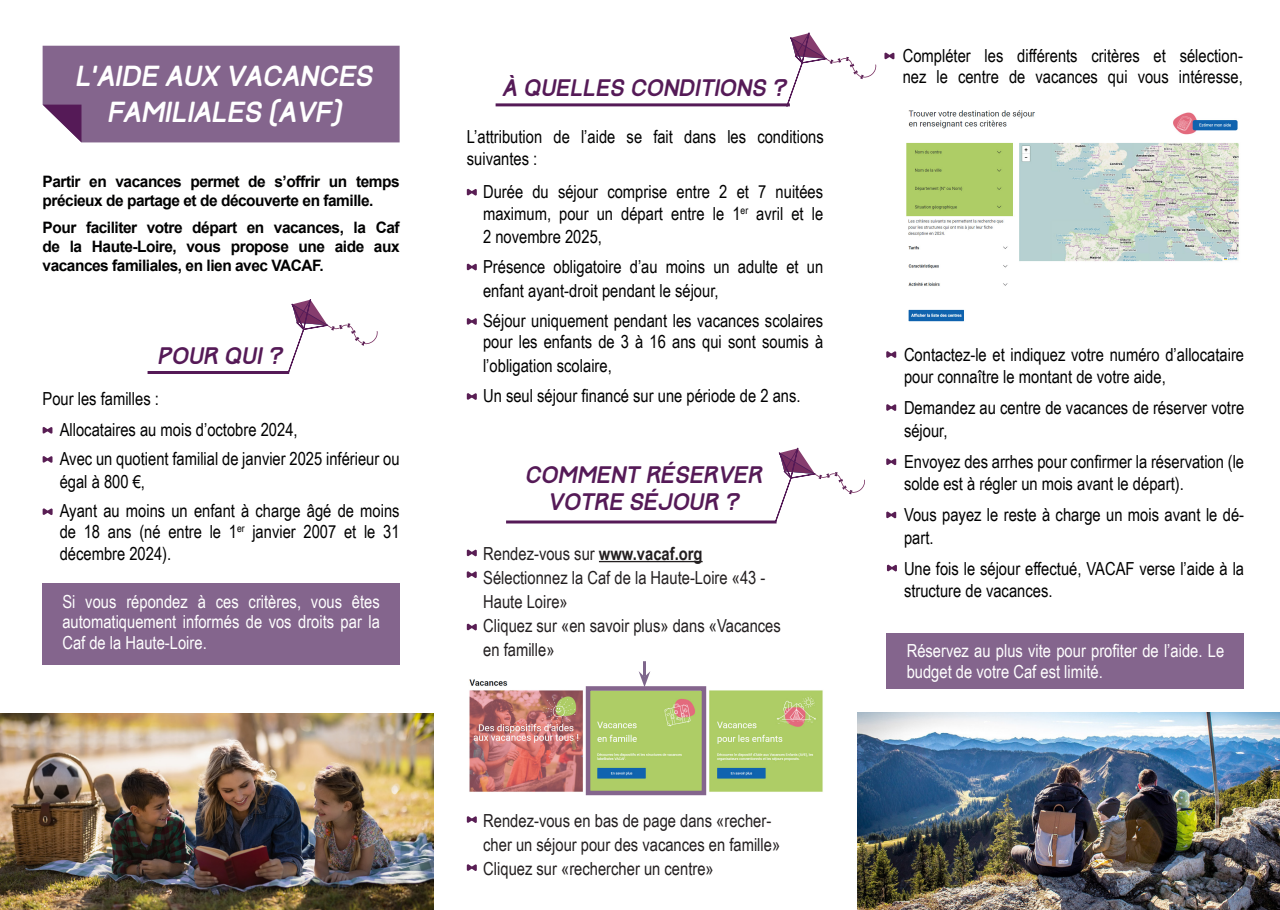
<style>
.page{position:relative;width:1280px;height:910px;background:#fff}
.page>*{position:absolute;margin:0;border:0;box-sizing:border-box;transform-origin:0 0}
.t1{font:italic 25.5px "Track";letter-spacing:.01em;color:#fff}
.t2{font:italic 21px "Track";letter-spacing:.01em;color:#551a57}
.t3{font:18px/22.5px "Arial Narrow";color:#000001}
.t4{font:18px/24px "Arial Narrow";color:#231f20}
.t5{font:18px/20.2px "Arial Narrow";color:#fff}
.t6{font:700 15.75px/18.9px "Arial";letter-spacing:-.03em;color:#000001}
.s1{font-weight:700}
</style>
<div class="page">
<div style="left:43px;top:584px;width:357px;height:81px;background:#84658d"></div>
<div style="left:43px;top:46px;width:357px;height:96px;background:#84658d"></div>
<hr style="left:148px;top:371px;width:141px;height:3px;background:#551a57">
<svg style="left:43px;top:427px;width:9px;height:7px"></svg>
<svg style="left:43px;top:456px;width:10px;height:7px"></svg>
<svg style="left:43px;top:508px;width:10px;height:7px"></svg>
<hr style="left:496px;top:103px;width:294px;height:3px;background:#551a57">
<img style="left:0;top:713px;width:433px;height:197px">
<svg style="left:288px;top:299px;width:90px;height:74px"></svg>
<svg style="left:787px;top:33px;width:90px;height:73px"></svg>
<svg style="left:467px;top:189px;width:10px;height:7px"></svg>
<svg style="left:467px;top:263px;width:10px;height:8px"></svg>
<svg style="left:467px;top:318px;width:10px;height:7px"></svg>
<svg style="left:467px;top:393px;width:10px;height:7px"></svg>
<hr style="left:506px;top:520px;width:270px;height:3px;background:#551a57">
<svg style="left:467px;top:549px;width:10px;height:8px"></svg>
<svg style="left:467px;top:571px;width:10px;height:7px"></svg>
<svg style="left:886px;top:351px;width:10px;height:7px"></svg>
<div style="left:887px;top:634px;width:357px;height:55px;background:#84658d"></div>
<svg style="left:886px;top:404px;width:10px;height:7px"></svg>
<svg style="left:886px;top:458px;width:10px;height:7px"></svg>
<img style="left:857px;top:713px;width:423px;height:197px">
<svg style="left:775px;top:448px;width:90px;height:74px"></svg>
<svg style="left:467px;top:623px;width:10px;height:8px"></svg>
<img style="left:906px;top:110px;width:333px;height:212px">
<hr style="left:599px;top:561px;width:104px;height:1px;background:#231f20">
<img style="left:469px;top:671px;width:354px;height:125px">
<div style="left:586px;top:686px;width:120px;height:109px;border:4px solid #84658d"></div>
<hr style="left:643px;top:661px;width:3px;height:16px;background:#7e668c">
<svg style="left:639px;top:671px;width:11px;height:16px"></svg>
<svg style="left:884px;top:52px;width:10px;height:8px"></svg>
<svg style="left:886px;top:511px;width:10px;height:8px"></svg>
<svg style="left:887px;top:564px;width:10px;height:8px"></svg>
<svg style="left:467px;top:816px;width:10px;height:7px"></svg>
<svg style="left:467px;top:864px;width:10px;height:7px"></svg>
<p class="t1" style="left:77px;top:60px;width:299px">L’AIDE AUX VACANCES</p>
<p class="t1" style="left:109px;top:96px;width:235px">FAMILIALES (AVF)</p>
<p class="t6" style="left:43px;top:172px;width:358px">Partir en vacances permet de s’offrir un temps</p>
<p class="t6" style="left:43px;top:191px;width:332px">précieux de partage et de découverte en famille.</p>
<p class="t6" style="left:43px;top:218px;width:358px">Pour faciliter votre départ en vacances, la Caf de la Haute-Loire, vous propose une aide aux</p>
<p class="t6" style="left:43px;top:256px;width:283px">vacances familiales, en lien avec VACAF.</p>
<p class="t2" style="left:159px;top:342px;width:126px">POUR QUI ?</p>
<p class="t3" style="left:42px;top:387px;width:118px">Pour les familles :</p>
<p class="t3" style="left:60px;top:418px;width:239px">Allocataires au mois d’octobre 2024,</p>
<p class="t3" style="left:60px;top:446px;width:341px;line-height:23.4px">Avec un quotient familial de janvier 2025 inférieur ou égal à 800 €,</p>
<p class="t3" style="left:60px;top:499px;width:341px;line-height:21.6px">Ayant au moins un enfant à charge âgé de moins de 18 ans (né entre le 1<sup>er</sup> janvier 2007 et le 31</p>
<p class="t3" style="left:60px;top:542px;width:113px">décembre 2024).</p>
<p class="t5" style="left:62px;top:591px;width:319px">Si vous répondez à ces critères, vous êtes</p>
<p class="t5" style="left:62px;top:611px;width:319px">automatiquement informés de vos droits par la<br>Caf de la Haute-Loire.</p>
<p class="t2" style="left:504px;top:75px;width:285px">À QUELLES CONDITIONS ?</p>
<p class="t3" style="left:467px;top:125px;width:358px">L’attribution de l’aide se fait dans les conditions</p>
<p class="t3" style="left:467px;top:147px;width:72px">suivantes :</p>
<p class="t3" style="left:483px;top:180px;width:342px;line-height:21.6px">Durée du séjour comprise entre 2 et 7 nuitées maximum, pour un départ entre le 1<sup>er</sup> avril et le</p>
<p class="t3" style="left:483px;top:225px;width:120px">2 novembre 2025,</p>
<p class="t3" style="left:483px;top:255px;width:342px">Présence obligatoire d’au moins un adulte et un</p>
<p class="t3" style="left:483px;top:278px;width:237px">enfant ayant-droit pendant le séjour,</p>
<p class="t3" style="left:483px;top:309px;width:342px;line-height:21.6px">Séjour uniquement pendant les vacances scolaires pour les enfants de 3 à 16 ans qui sont soumis à</p>
<p class="t3" style="left:483px;top:354px;width:130px">l’obligation scolaire,</p>
<p class="t3" style="left:483px;top:384px;width:319px">Un seul séjour financé sur une période de 2 ans.</p>
<p class="t2" style="left:526px;top:461px;width:239px">COMMENT RÉSERVER</p>
<p class="t2" style="left:549px;top:488px;width:192px">VOTRE SÉJOUR ?</p>
<p class="t4" style="left:483px;top:541px;width:221px">Rendez-vous sur <span class="s1">www.vacaf.org</span></p>
<p class="t4" style="left:483px;top:565px;width:284px">Sélectionnez la Caf de la Haute-Loire «43 -<br>Haute Loire»</p>
<p class="t4" style="left:483px;top:613px;width:299px">Cliquez sur «en savoir plus» dans «Vacances en famille»</p>
<p class="t4" style="left:483px;top:808px;width:298px">Rendez-vous en bas de page dans «recher&shy;cher un séjour pour des vacances en famille»</p>
<p class="t4" style="left:483px;top:856px;width:232px">Cliquez sur «rechercher un centre»</p>
<p class="t3" style="left:903px;top:44px;width:342px;line-height:21.6px">Compléter les différents critères et sélection&shy;nez le centre de vacances qui vous intéresse,</p>
<p class="t3" style="left:904px;top:342px;width:342px">Contactez-le et indiquez votre numéro d’allocataire pour connaître le montant de votre aide,</p>
<p class="t3" style="left:904px;top:396px;width:342px">Demandez au centre de vacances de réserver votre séjour,</p>
<p class="t3" style="left:904px;top:449px;width:342px">Envoyez des arrhes pour confirmer la réservation (le solde est à régler un mois avant le départ).</p>
<p class="t3" style="left:904px;top:503px;width:342px">Vous payez le reste à charge un mois avant le dé&shy;part.</p>
<p class="t3" style="left:904px;top:556px;width:342px">Une fois le séjour effectué, VACAF verse l’aide à la structure de vacances.</p>
<p class="t5" style="left:907px;top:640px;width:319px">Réservez au plus vite pour profiter de l’aide. Le budget de votre Caf est limité.</p>
</div>
